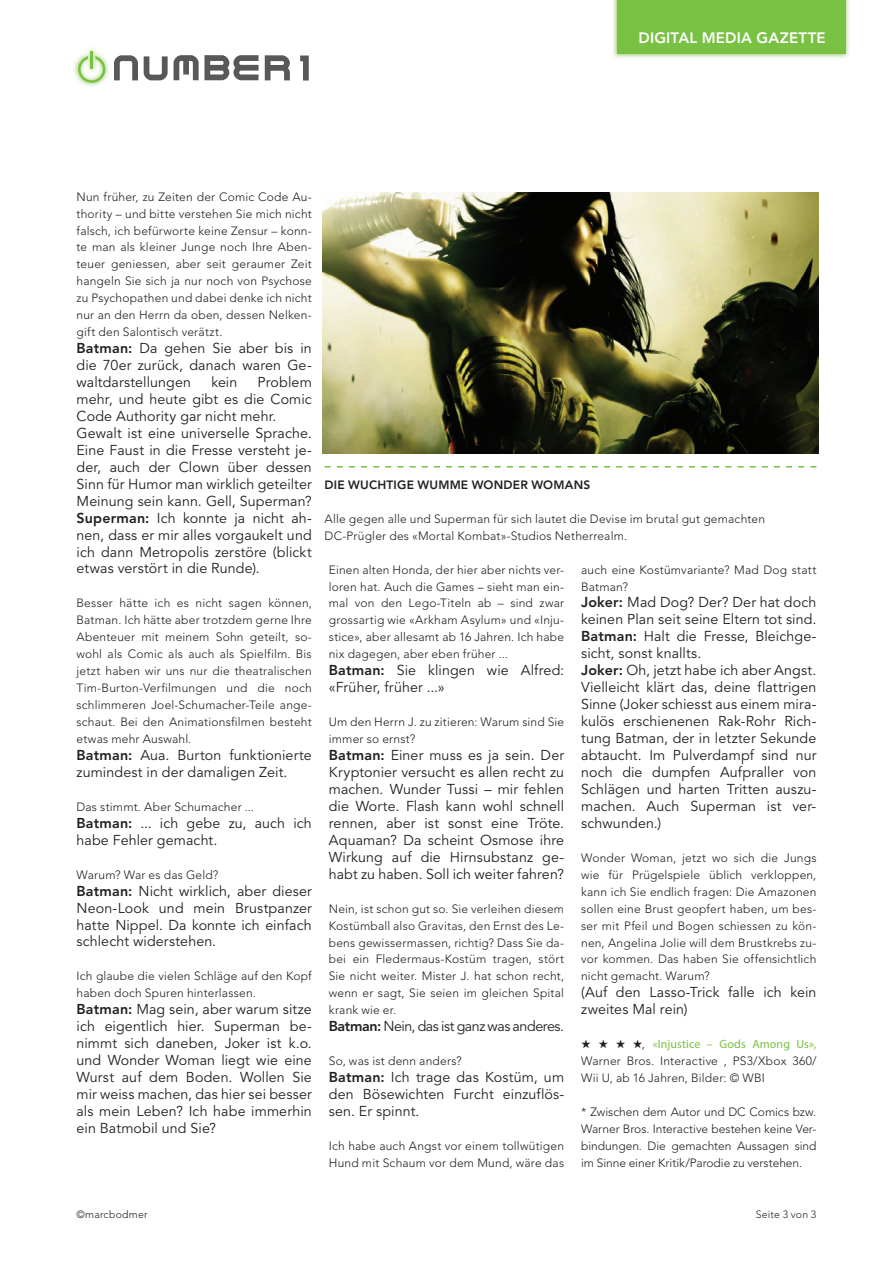
<style>
.page{position:relative;width:893px;height:1263px;background:#fff}
.page>*{position:absolute;margin:0;border:0;box-sizing:border-box;transform-origin:0 0}
.t1{font:800 15px "Avenir";letter-spacing:.01em;color:#fff}
.t2{font:14.25px/17px "Avenir";letter-spacing:.01em;color:#231f20}
.t3{font:14.25px "Avenir";letter-spacing:-.035em;color:#231f20}
.t4{font:300 12px/17px "Avenir";letter-spacing:.015em;color:#231f20}
.t5{font:12px "Myriad Pro";letter-spacing:.005em;color:#79c142}
.t6{font:800 12px "Avenir";letter-spacing:.015em;color:#231f20}
.t7{font:300 10.5px "Avenir";letter-spacing:.02em;color:#231f20}
.s1{font-weight:800}
.s2{color:#231f20}
.s3{font-family:"Avenir";font-weight:300;color:#231f20}
</style>
<div class="page">
<svg style="left:325px;top:466px;width:491px;height:1px"></svg>
<svg style="left:114px;top:55px;width:24px;height:25px"></svg>
<svg style="left:144px;top:56px;width:24px;height:24px"></svg>
<svg style="left:265px;top:55px;width:25px;height:25px"></svg>
<svg style="left:174px;top:55px;width:85px;height:25px"></svg>
<img style="left:74px;top:59px;width:35px;height:28px">
<svg style="left:78px;top:49px;width:27px;height:34px"></svg>
<svg style="left:300px;top:56px;width:9px;height:25px"></svg>
<img style="left:322px;top:192px;width:497px;height:261px">
<img style="left:613px;top:0;width:236px;height:58px">
<div style="left:617px;top:0;width:229px;height:54px;background:#79c142"></div>
<p class="t1" style="left:638px;top:29px;width:189px">DIGITAL MEDIA GAZETTE</p>
<p class="t4" style="left:77px;top:188px;width:237px;text-align:justify">Nun früher, zu Zeiten der Comic Code Au&shy;thority – und bitte verstehen Sie mich nicht falsch, ich befürworte keine Zensur – konn&shy;te man als kleiner Junge noch Ihre Aben&shy;teuer geniessen, aber seit geraumer Zeit hangeln Sie sich ja nur noch von Psychose zu Psychopathen und dabei denke ich nicht nur an den Herrn da oben, dessen Nelken&shy;gift den Salontisch verätzt.</p>
<p class="t2" style="left:77px;top:340px;width:237px;text-align:justify"><span class="s1">Batman:</span> Da gehen Sie aber bis in die 70er zurück, danach waren Ge&shy;waltdarstellungen</p>
<p class="t2" style="left:77px;top:374px;width:237px;text-indent:181px">Problem mehr, und heute gibt es die Comic<br>Code Authority gar nicht mehr.<br>Gewalt ist eine universelle Sprache.<br>Eine Faust in die Fresse versteht je&shy;der, auch der Clown über dessen<br>Sinn für Humor man wirklich geteilter<br>Meinung sein kann. Gell, Superman?<br><span class="s1">Superman:</span> Ich konnte ja nicht ah&shy;nen, dass er mir alles vorgaukelt und ich dann Metropolis zerstöre (blickt etwas verstört in die Runde).</p>
<p class="t4" style="left:77px;top:595px;width:237px;text-align:justify">Besser hätte ich es nicht sagen können, Batman. Ich hätte aber trotzdem gerne Ihre Abenteuer mit meinem Sohn geteilt, so&shy;wohl als Comic als auch als Spielfilm. Bis jetzt haben wir uns nur die theatralischen Tim-Burton-Verfilmungen und die noch schlimmeren Joel-Schumacher-Teile ange&shy;schaut. Bei den Animationsfilmen besteht etwas mehr Auswahl.</p>
<p class="t2" style="left:77px;top:747px;width:237px"><span class="s1">Batman:</span> Aua. Burton funktionierte zumindest in der damaligen Zeit.</p>
<p class="t4" style="left:77px;top:798px;width:179px">Das stimmt. Aber Schumacher ...</p>
<p class="t2" style="left:77px;top:815px;width:237px"><span class="s1">Batman:</span> ... ich gebe zu, auch ich habe Fehler gemacht.</p>
<p class="t4" style="left:77px;top:866px;width:143px">Warum? War es das Geld?</p>
<p class="t2" style="left:77px;top:883px;width:237px;text-align:justify"><span class="s1">Batman:</span> Nicht wirklich, aber dieser Neon-Look und mein Brustpanzer hatte Nippel. Da konnte ich einfach schlecht widerstehen.</p>
<p class="t4" style="left:77px;top:968px;width:237px">Ich glaube die vielen Schläge auf den Kopf haben doch Spuren hinterlassen.</p>
<p class="t2" style="left:77px;top:1001px;width:237px;text-align:justify"><span class="s1">Batman:</span> Mag sein, aber warum sitze ich eigentlich hier. Superman be&shy;nimmt sich daneben, Joker ist k.o. und Wonder Woman liegt wie eine Wurst auf dem Boden. Wollen Sie mir weiss machen, das hier sei besser als mein Leben? Ich habe immerhin ein Batmobil und Sie?</p>
<p class="t2" style="left:211px;top:374px;width:28px">kein</p>
<p class="t6" style="left:325px;top:477px;width:267px">DIE WUCHTIGE WUMME WONDER WOMANS</p>
<p class="t4" style="left:325px;top:510px;width:442px">Alle gegen alle und Superman für sich lautet die Devise im brutal gut gemachten<br>DC-Prügler des «Mortal Kombat»-Studios Netherrealm.</p>
<p class="t4" style="left:329px;top:561px;width:237px;text-align:justify">Einen alten Honda, der hier aber nichts ver&shy;loren hat. Auch die Games – sieht man ein&shy;mal von den Lego-Titeln ab – sind zwar grossartig wie «Arkham Asylum» und «Inju&shy;stice», aber allesamt ab 16 Jahren. Ich habe nix dagegen, aber eben früher ...</p>
<p class="t2" style="left:329px;top:662px;width:237px"><span class="s1">Batman:</span> Sie klingen wie Alfred: «Früher, früher ...»</p>
<p class="t4" style="left:329px;top:713px;width:237px">Um den Herrn J. zu zitieren: Warum sind Sie immer so ernst?</p>
<p class="t2" style="left:329px;top:747px;width:237px;text-align:justify"><span class="s1">Batman:</span> Einer muss es ja sein. Der Kryptonier versucht es allen recht zu machen. Wunder Tussi – mir fehlen die Worte. Flash kann wohl schnell rennen, aber ist sonst eine Tröte.<br>Aquaman? Da scheint Osmose ihre Wirkung auf die Hirnsubstanz ge&shy;habt zu haben. Soll ich weiter fahren?</p>
<p class="t4" style="left:329px;top:900px;width:237px;text-align:justify">Nein, ist schon gut so. Sie verleihen diesem Kostümball also Gravitas, den Ernst des Le&shy;bens gewissermassen, richtig? Dass Sie da&shy;bei ein Fledermaus-Kostüm tragen, stört Sie nicht weiter. Mister J. hat schon recht, wenn er sagt, Sie seien im gleichen Spital krank wie er.</p>
<p class="t3" style="left:329px;top:1018px;width:237px"><span class="s1">Batman:</span> Nein, das ist ganz was anderes.</p>
<p class="t4" style="left:329px;top:1052px;width:134px">So, was ist denn anders?</p>
<p class="t2" style="left:329px;top:1069px;width:237px;text-align:justify"><span class="s1">Batman:</span> Ich trage das Kostüm, um den Bösewichten Furcht einzuflös&shy;sen. Er spinnt.</p>
<p class="t4" style="left:329px;top:1137px;width:237px">Ich habe auch Angst vor einem tollwütigen<br>Hund mit Schaum vor dem Mund, wäre das</p>
<p class="t4" style="left:581px;top:561px;width:237px">auch eine Kostümvariante? Mad Dog statt<br>Batman?</p>
<p class="t2" style="left:581px;top:594px;width:237px"><span class="s1">Joker:</span> Mad Dog? Der? Der hat doch keinen Plan seit seine Eltern tot sind.<br><span class="s1">Batman:</span> Halt die Fresse, Bleichge&shy;sicht, sonst knallts.<br><span class="s1">Joker:</span> Oh, jetzt habe ich aber Angst.<br>Vielleicht klärt das, deine flattrigen<br>Sinne (Joker schiesst aus einem mira&shy;kulös erschienenen Rak-Rohr Rich&shy;tung Batman, der in letzter Sekunde abtaucht. Im Pulverdampf sind nur noch die dumpfen Aufpraller von<br>Schlägen und harten Tritten auszu&shy;machen. Auch Superman ist ver&shy;schwunden.)</p>
<p class="t4" style="left:581px;top:849px;width:237px;text-align:justify">Wonder Woman, jetzt wo sich die Jungs wie für Prügelspiele üblich verkloppen, kann ich Sie endlich fragen: Die Amazonen sollen eine Brust geopfert haben, um bes&shy;ser mit Pfeil und Bogen schiessen zu kön&shy;nen, Angelina Jolie will dem Brustkrebs zu&shy;vor kommen. Das haben Sie offensichtlich nicht gemacht. Warum?</p>
<p class="t2" style="left:581px;top:984px;width:237px">(Auf den Lasso-Trick falle ich kein zweites Mal rein)</p>
<p class="t5" style="left:581px;top:1037px;width:237px"><span class="s2">★</span> <span class="s2">★</span> <span class="s2">★</span> <span class="s2">★</span><span class="s3">,</span> «Injustice – Gods Among Us»,</p>
<p class="t4" style="left:581px;top:1052px;width:237px">Warner Bros. Interactive , PS3/Xbox 360/<br>Wii U, ab 16 Jahren, Bilder: © WBI</p>
<p class="t4" style="left:581px;top:1103px;width:237px;text-align:justify">* Zwischen dem Autor und DC Comics bzw.<br>Warner Bros. Interactive bestehen keine Ver&shy;bindungen. Die gemachten Aussagen sind im Sinne einer Kritik/Parodie zu verstehen.</p>
<p class="t7" style="left:77px;top:1208px;width:73px">©marcbodmer</p>
<p class="t7" style="left:756px;top:1208px;width:62px">Seite 3 von 3</p>
</div>
